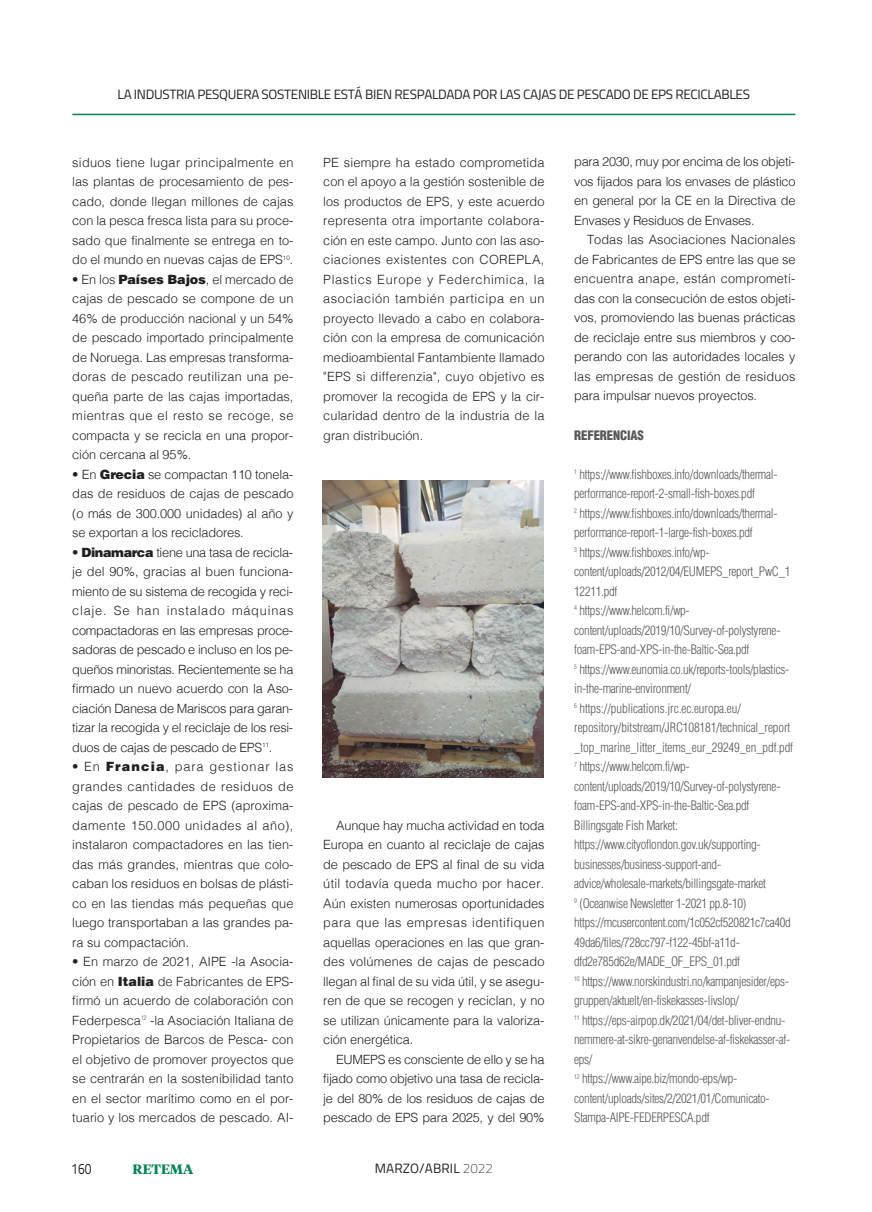
<style>
.page{position:relative;width:872px;height:1212px;background:#fff}
.page>*{position:absolute;margin:0;border:0;box-sizing:border-box;transform-origin:0 0}
.t1{font:15px "Titillium";color:#231f20;scale:.8 1}
.t2{font:13.5px "Titillium";letter-spacing:-.025em;color:#231f20}
.t3{font:13.5px "Titillium";letter-spacing:.01em;color:#231f20}
.t4{font:700 13.5px "Tiempos Headline";color:#018552}
.t5{font:300 12.75px/19.5px "Helvetica";letter-spacing:-.01em;color:#231f20;text-align:justify}
.t6{font:300 condensed 12.75px/19.5px "Helvetica";letter-spacing:-.02em;color:#57585a}
.t7{font:900 condensed 12.75px "Helvetica";letter-spacing:-.01em;color:#57585a}
.s1{font-weight:900}
.s2{font-weight:100}
</style>
<div class="page">
<hr style="left:72px;top:114px;width:723px;height:1px;background:#018552">
<img style="left:323px;top:480px;width:221px;height:297px">
<p class="t2" style="left:118px;top:89px;width:634px">LA INDUSTRIA PESQUERA SOSTENIBLE ESTÁ BIEN RESPALDADA POR LAS CAJAS DE PESCADO DE EPS RECICLABLES</p>
<p class="t5" style="left:72px;top:153px;width:223px">siduos tiene lugar principalmente en las plantas de procesamiento de pes&shy;cado, donde llegan millones de cajas con la pesca fresca lista para su proce&shy;sado que finalmente se entrega en to&shy;do el mundo en nuevas cajas de EPS<sup>10</sup>.</p>
<p class="t5" style="left:72px;top:270px;width:223px">• En los <span class="s1">Países Bajos</span>, el mercado de cajas de pescado se compone de un 46% de producción nacional y un 54% de pescado importado principalmente de Noruega. Las empresas transforma&shy;doras de pescado reutilizan una pe&shy;queña parte de las cajas importadas, mientras que el resto se recoge, se compacta y se recicla en una propor&shy;ción cercana al 95%.</p>
<p class="t5" style="left:72px;top:465px;width:223px">• En <span class="s1">Grecia</span> se compactan 110 tonela&shy;das de residuos de cajas de pescado (o más de 300.000 unidades) al año y se exportan a los recicladores.</p>
<p class="t5" style="left:72px;top:543px;width:223px">• <span class="s1">Dinamarca</span> tiene una tasa de recicla&shy;je del 90%, gracias al buen funciona&shy;miento de su sistema de recogida y reci&shy;claje. Se han instalado máquinas compactadoras en las empresas proce&shy;sadoras de pescado e incluso en los pe&shy;queños minoristas. Recientemente se ha firmado un nuevo acuerdo con la Aso&shy;ciación Danesa de Mariscos para garan&shy;tizar la recogida y el reciclaje de los resi&shy;duos de cajas de pescado de EPS<sup>11</sup>.</p>
<p class="t5" style="left:72px;top:758px;width:223px">• En <span class="s1">Francia</span>, para gestionar las grandes cantidades de residuos de cajas de pescado de EPS (aproxima&shy;damente 150.000 unidades al año), instalaron compactadores en las tien&shy;das más grandes, mientras que colo&shy;caban los residuos en bolsas de plásti&shy;co en las tiendas más pequeñas que luego transportaban a las grandes pa&shy;ra su compactación.</p>
<p class="t5" style="left:72px;top:953px;width:223px">• En marzo de 2021, AIPE -la Asocia&shy;ción en <span class="s1">Italia</span> de Fabricantes de EPS&shy;firmó un acuerdo de colaboración con Federpesca<sup>12</sup> -la Asociación Italiana de Propietarios de Barcos de Pesca- con el objetivo de promover proyectos que se centrarán en la sostenibilidad tanto en el sector marítimo como en el por&shy;tuario y los mercados de pescado. AI-</p>
<p class="t5" style="left:323px;top:153px;width:223px">PE siempre ha estado comprometida con el apoyo a la gestión sostenible de los productos de EPS, y este acuerdo representa otra importante colabora&shy;ción en este campo. Junto con las aso&shy;ciaciones existentes con COREPLA, Plastics Europe y Federchimica, la asociación también participa en un proyecto llevado a cabo en colabora&shy;ción con la empresa de comunicación medioambiental Fantambiente llamado "EPS si differenzia", cuyo objetivo es promover la recogida de EPS y la cir&shy;cularidad dentro de la industria de la gran distribución.</p>
<p class="t5" style="left:323px;top:816px;width:223px;text-indent:13px">Aunque hay mucha actividad en toda Europa en cuanto al reciclaje de cajas de pescado de EPS al final de su vida útil todavía queda mucho por hacer.<br>Aún existen numerosas oportunidades para que las empresas identifiquen aquellas operaciones en las que gran&shy;des volúmenes de cajas de pescado llegan al final de su vida útil, y se asegu&shy;ren de que se recogen y reciclan, y no se utilizan únicamente para la valoriza&shy;ción energética.</p>
<p class="t5" style="left:323px;top:1050px;width:223px;text-indent:13px">EUMEPS es consciente de ello y se ha fijado como objetivo una tasa de recicla&shy;je del 80% de los residuos de cajas de pescado de EPS para 2025, y del 90%</p>
<p class="t1" style="left:71px;top:1163px;width:27px">160</p>
<p class="t4" style="left:132px;top:1161px;width:62px">RETEMA</p>
<p class="t3" style="left:375px;top:1164px;width:120px">MARZO/ABRIL <span class="s2">2022</span></p>
<p class="t5" style="left:574px;top:153px;width:223px">para 2030, muy por encima de los objeti&shy;vos fijados para los envases de plástico en general por la CE en la Directiva de Envases y Residuos de Envases.</p>
<p class="t5" style="left:574px;top:231px;width:223px;text-indent:13px">Todas las Asociaciones Nacionales de Fabricantes de EPS entre las que se encuentra anape, están comprometi&shy;das con la consecución de estos objeti&shy;vos, promoviendo las buenas prácticas de reciclaje entre sus miembros y coo&shy;perando con las autoridades locales y las empresas de gestión de residuos para impulsar nuevos proyectos.</p>
<p class="t7" style="left:574px;top:430px;width:71px">REFERENCIAS</p>
<p class="t6" style="left:574px;top:465px;width:205px"><sup>1</sup> https://www.fishboxes.info/downloads/thermal&shy;performance-report-2-small-fish-boxes.pdf</p>
<p class="t6" style="left:574px;top:504px;width:205px"><sup>2</sup> https://www.fishboxes.info/downloads/thermal&shy;performance-report-1-large-fish-boxes.pdf</p>
<p class="t6" style="left:574px;top:543px;width:218px"><sup>3</sup> https://www.fishboxes.info/wp&shy;content/uploads/2012/04/EUMEPS_report_PwC_1<br>12211.pdf</p>
<p class="t6" style="left:574px;top:602px;width:208px"><sup>4</sup> https://www.helcom.fi/wp&shy;content/uploads/2019/10/Survey-of-polystyrene&shy;foam-EPS-and-XPS-in-the-Baltic-Sea.pdf</p>
<p class="t6" style="left:574px;top:660px;width:216px"><sup>5</sup> https://www.eunomia.co.uk/reports-tools/plastics&shy;in-the-marine-environment/</p>
<p class="t6" style="left:574px;top:699px;width:168px"><sup>6</sup> https://publications.jrc.ec.europa.eu/</p>
<p class="t6" style="left:574px;top:719px;width:220px">repository/bitstream/JRC108181/technical_report _top_marine_litter_items_eur_29249_en_pdf.pdf</p>
<p class="t6" style="left:574px;top:758px;width:208px"><sup>7</sup> https://www.helcom.fi/wp&shy;content/uploads/2019/10/Survey-of-polystyrene&shy;foam-EPS-and-XPS-in-the-Baltic-Sea.pdf</p>
<p class="t6" style="left:574px;top:816px;width:193px">Billingsgate Fish Market: https://www.cityoflondon.gov.uk/supporting&shy;businesses/business-support-and&shy;advice/wholesale-markets/billingsgate-market</p>
<p class="t6" style="left:574px;top:894px;width:218px"><sup>9</sup> (Oceanwise Newsletter 1-2021 pp.8-10) https://mcusercontent.com/1c052cf520821c7ca40d 49da6/files/728cc797-f122-45bf-a11d&shy;dfd2e785d62e/MADE_OF_EPS_01.pdf</p>
<p class="t6" style="left:574px;top:972px;width:216px"><sup>10</sup> https://www.norskindustri.no/kampanjesider/eps&shy;gruppen/aktuelt/en-fiskekasses-livslop/</p>
<p class="t6" style="left:574px;top:1011px;width:218px"><sup>11</sup> https://eps-airpop.dk/2021/04/det-bliver-endnu&shy;nemmere-at-sikre-genanvendelse-af-fiskekasser-af&shy;eps/</p>
<p class="t6" style="left:574px;top:1070px;width:197px"><sup>12</sup> https://www.aipe.biz/mondo-eps/wp&shy;content/uploads/sites/2/2021/01/Comunicato-<br>Stampa-AIPE-FEDERPESCA.pdf</p>
</div>
